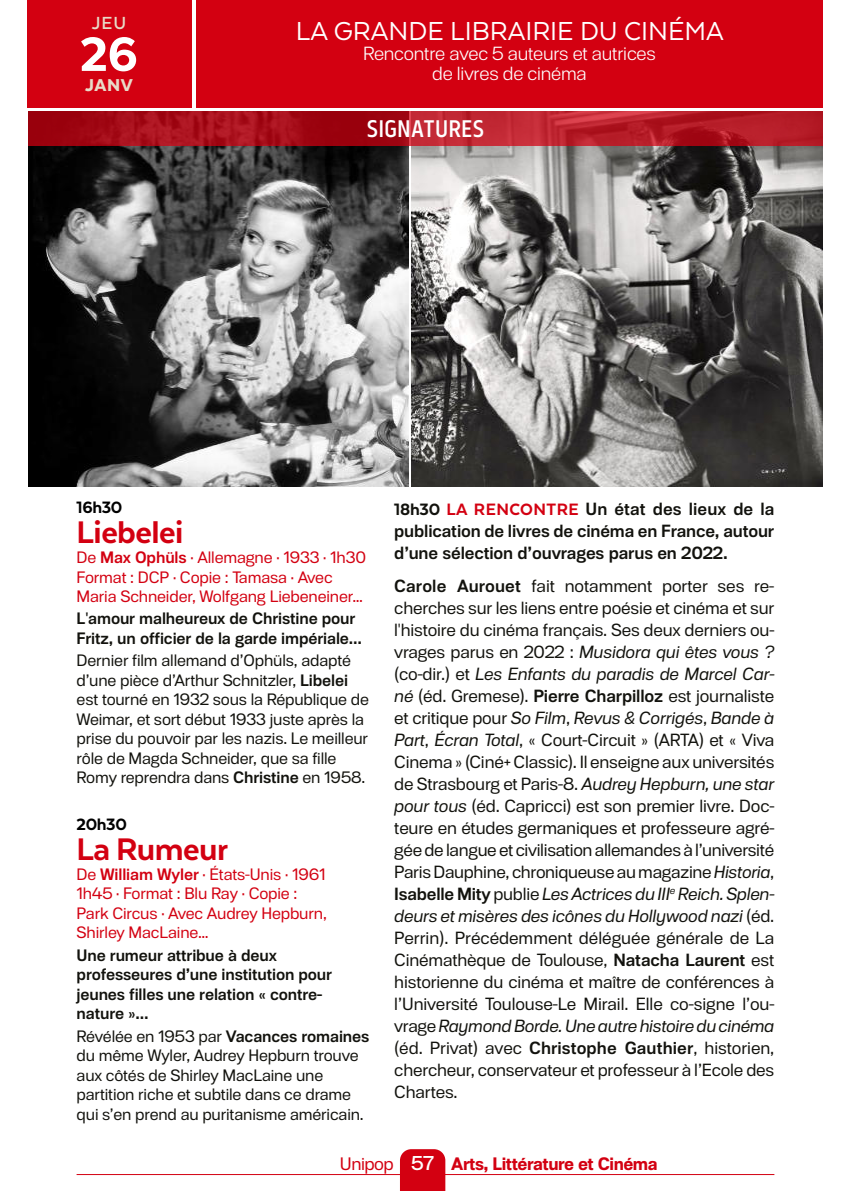
<style>
.page{position:relative;width:851px;height:1191px;background:#fff}
.page>*{position:absolute;margin:0;border:0;box-sizing:border-box;transform-origin:0 0}
.t1{font:900 56px "Texta";color:#fff}
.t2{font:900 36px "Texta";letter-spacing:-.015em;color:#d30011}
.t3{font:30px "Texta";color:#fff}
.t4{font:500 25px "Serca Condensed";letter-spacing:.01em;color:#fff}
.t5{font:700 20.2px "Texta";color:#e8dbc8}
.t6{font:800 19.8px "Texta";color:#e8dbc8}
.t7{font:300 19px/20px "Substance";letter-spacing:-.01em;color:#fff;text-align:center;scale:.96 1}
.t8{font:900 19px "Texta";letter-spacing:-.02em;color:#000}
.t9{font:800 18px "Substance";letter-spacing:-.03em;color:#d30011;scale:.96 1}
.t10{font:17.6px/22px "Substance";letter-spacing:-.01em;color:#12120d;text-align:justify;scale:.96 1}
.t11{font:700 17.6px/22px "Substance";letter-spacing:-.01em;color:#12120d;text-align:justify;scale:.96 1}
.t12{font:16.6px/19.4px "Substance";letter-spacing:-.01em;color:#12120d;scale:.96 1}
.t13{font:16.6px/19.4px "Substance";letter-spacing:-.01em;color:#d30011;scale:.96 1}
.t14{font:700 16.6px/19.4px "Substance";letter-spacing:-.01em;color:#12120d;scale:.96 1}
.s1{font-weight:700}
.s2{font-family:"Texta";font-weight:900;font-size:19px}
.s3{font-family:"Texta";font-weight:900;font-size:19px;color:#d30011}
.s4{font-style:italic}
.s5{font-weight:400}
.s6{font-weight:500;font-size:20px;color:#fff}
</style>
<div class="page">
<div style="left:196px;top:0;width:626px;height:108px;background:#d30011"></div>
<div style="left:28px;top:0;width:164px;height:108px;background:#d30011"></div>
<hr style="left:77px;top:1174px;width:697px;height:1px;background:#d30011">
<div style="left:400px;top:1149px;width:45px;height:42px;background:#d30011"></div>
<img style="left:28px;top:145px;width:380px;height:342px">
<img style="left:411px;top:145px;width:411px;height:342px">
<div style="left:28px;top:111px;width:794px;height:34px;background:#d30011;opacity:.73"></div>
<p class="t5" style="left:92px;top:13px;width:36px">JEU</p>
<h1 class="t1" style="left:80px;top:25px;width:60px">26</h1>
<p class="t6" style="left:85px;top:75px;width:49px">JANV</p>
<h3 class="t3" style="left:296px;top:15px;width:429px">LA GRANDE LIBRAIRIE DU CINÉMA</h3>
<p class="t7" style="left:363px;top:44px;width:306px">Rencontre avec 5 auteurs et autrices de livres de cinéma</p>
<h3 class="t4" style="left:367px;top:115px;width:119px">SIGNATURES</h3>
<p class="t8" style="left:77px;top:498px;width:47px">16h30</p>
<h2 class="t2" style="left:77px;top:514px;width:108px">Liebelei</h2>
<p class="t13" style="left:77px;top:548px;width:303px">De <span class="s1">Max Ophüls</span> · Allemagne · 1933 · 1h30<br>Format : DCP · Copie : Tamasa · Avec<br>Maria Schneider, Wolfgang Liebeneiner…</p>
<p class="t14" style="left:77px;top:609px;width:299px">L'amour malheureux de Christine pour<br>Fritz, un officier de la garde impériale…</p>
<p class="t12" style="left:77px;top:651px;width:306px">Dernier film allemand d’Ophüls, adapté d’une pièce d’Arthur Schnitzler, <span class="s1">Libelei </span>est tourné en 1932 sous la République de Weimar, et sort début 1933 juste après la prise du pouvoir par les nazis. Le meilleur rôle de Magda Schneider, que sa fille Romy reprendra dans <span class="s1">Christine</span> en 1958.</p>
<p class="t8" style="left:77px;top:814px;width:52px">20h30</p>
<h2 class="t2" style="left:77px;top:830px;width:153px">La Rumeur</h2>
<p class="t13" style="left:77px;top:865px;width:262px">De <span class="s1">William Wyler</span> · États-Unis · 1961<br>1h45 · Format : Blu Ray · Copie :<br>Park Circus · Avec Audrey Hepburn,<br>Shirley MacLaine…</p>
<p class="t14" style="left:77px;top:946px;width:268px">Une rumeur attribue à deux professeures d’une institution pour jeunes filles une relation « contre&shy;nature »…</p>
<p class="t12" style="left:77px;top:1026px;width:306px">Révélée en 1953 par <span class="s1">Vacances romaines </span>du même Wyler, Audrey Hepburn trouve aux côtés de Shirley MacLaine une partition riche et subtile dans ce drame qui s’en prend au puritanisme américain.</p>
<p class="t11" style="left:394px;top:498px;width:397px"><span class="s2">18h30</span> <span class="s3">LA RENCONTRE</span> Un état des lieux de la publication de livres de cinéma en France, autour d’une sélection d’ouvrages parus en 2022.</p>
<p class="t10" style="left:394px;top:575px;width:397px"><span class="s1">Carole Aurouet</span> fait notamment porter ses re&shy;cherches sur les liens entre poésie et cinéma et sur l'histoire du cinéma français. Ses deux derniers ou&shy;vrages parus en 2022 : <span class="s4">Musidora qui êtes vous ? </span>(co-dir.) et <span class="s4">Les Enfants du paradis de Marcel Car&shy;né</span> (éd. Gremese). <span class="s1">Pierre Charpilloz</span> est journaliste et critique pour <span class="s4">So Film</span>, <span class="s4">Revus &amp; Corrigés</span>, <span class="s4">Bande à Part</span>, <span class="s4">Écran Total</span>, « Court-Circuit » (ARTA) et « Viva Cinema » (Ciné+ Classic). Il enseigne aux universités de Strasbourg et Paris-8. <span class="s4">Audrey Hepburn, une star pour tous</span> (éd. Capricci) est son premier livre. Doc&shy;teure en études germaniques et professeure agré&shy;gée de langue et civilisation allemandes à l’université ParisDauphine, chroniqueuse aumagazine<span class="s4">Historia</span>, <span class="s1">Isabelle Mity</span> publie <span class="s4">Les Actrices du III</span><sup>e</sup> <span class="s4">Reich. Splen&shy;deurs et misères des icônes du Hollywood nazi</span> (éd.<br>Perrin). Précédemment déléguée générale de La Cinémathèque de Toulouse, <span class="s1">Natacha Laurent</span> est historienne du cinéma et maître de conférences à l’Université Toulouse-Le Mirail. Elle co-signe l’ou&shy;vrage<span class="s4">Raymond Borde.Une autre histoire du cinéma </span>(éd. Privat) avec <span class="s1">Christophe Gauthier</span>, historien, chercheur, conservateur et professeur à l’Ecole des Chartes.</p>
<p class="t9" style="left:340px;top:1152px;width:332px"><span class="s5">Unipop</span> <span class="s6">57</span> Arts, Littérature et Cinéma</p>
</div>
